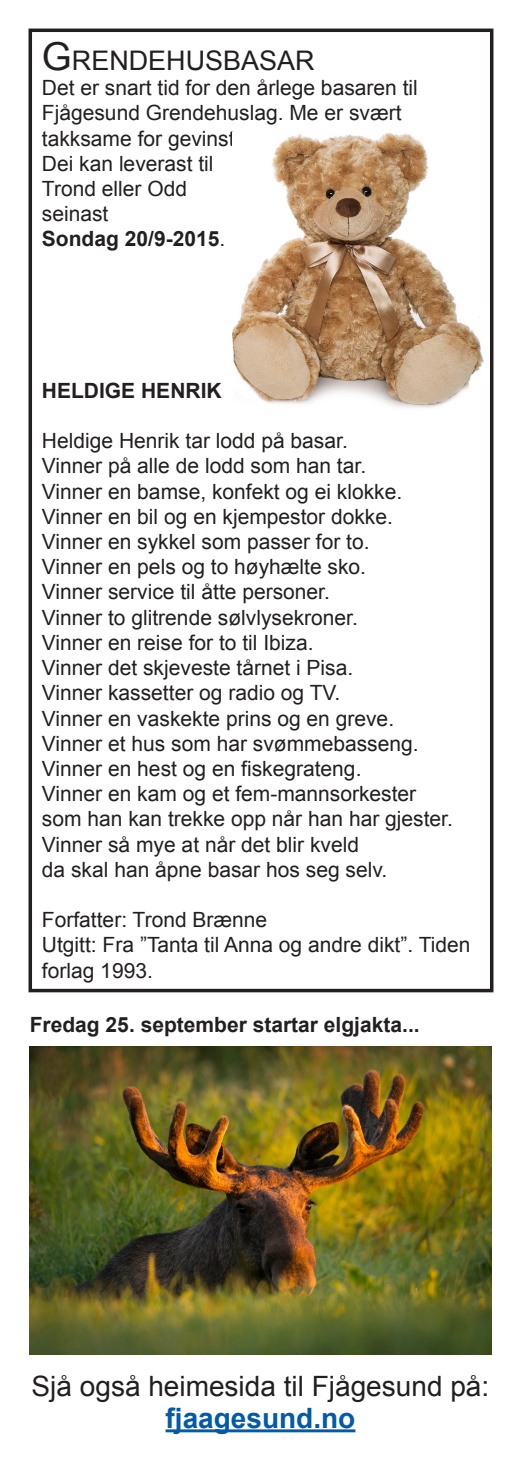
<style>
.page{position:relative;width:521px;height:1474px;background:#fff}
.page>*{position:absolute;margin:0;border:0;box-sizing:border-box;transform-origin:0 0}
.t1{font:28px "Arial";color:#231f20}
.t2{font:700 28px "Arial";color:#015aaa}
.Overskrift{font:26.95px "Arial";color:#231f20}
.Brødtekst{font:21px/25.2px "Arial";color:#231f20}
.Overskrift_2{font:700 21px "Arial";color:#231f20}
.Brødtekst-2{font:700 21px "Arial";color:#231f20}
.s1{font-size:38.5px}
.s2{font-weight:400}
</style>
<div class="page">
<hr style="left:166px;top:1429px;width:189px;height:3px;background:#015aaa">
<div style="left:29px;top:29px;width:464px;height:963px;border:4px solid #231f20"></div>
<img style="left:30px;top:1046px;width:461px;height:308px">
<img style="left:233px;top:132px;width:251px;height:276px">
<p class="Overskrift" style="left:42px;top:43px;width:274px"><span class="s1">G</span> rendeh usbasar</p>
<p class="Brødtekst" style="left:42px;top:75px;width:377px">Det er snart tid for den årlege basaren til<br>Fjågesund Grendehuslag. Me er svært takksame for gevinstar.</p>
<p class="Brødtekst" style="left:42px;top:151px;width:173px">Dei kan leverast til</p>
<p class="Brødtekst" style="left:42px;top:176px;width:147px">Trond eller Odd</p>
<p class="Brødtekst" style="left:42px;top:201px;width:68px">seinast</p>
<p class="Brødtekst-2" style="left:42px;top:225px;width:185px">Sondag 20/9-2015<span class="s2">.</span></p>
<p class="Overskrift_2" style="left:42px;top:376px;width:181px">HELDIGE HENRIK</p>
<p class="Brødtekst" style="left:42px;top:428px;width:307px">Heldige Henrik tar lodd på basar.</p>
<p class="Brødtekst" style="left:42px;top:453px;width:326px">Vinner på alle de lodd som han tar.</p>
<p class="Brødtekst" style="left:42px;top:479px;width:362px">Vinner en bamse, konfekt og ei klokke.</p>
<p class="Brødtekst" style="left:42px;top:504px;width:352px">Vinner en bil og en kjempestor dokke.</p>
<p class="Brødtekst" style="left:42px;top:529px;width:329px">Vinner en sykkel som passer for to.</p>
<p class="Brødtekst" style="left:42px;top:554px;width:326px">Vinner en pels og to høyhælte sko.</p>
<p class="Brødtekst" style="left:42px;top:579px;width:289px">Vinner service til åtte personer.</p>
<p class="Brødtekst" style="left:42px;top:605px;width:317px">Vinner to glitrende sølvlysekroner.</p>
<p class="Brødtekst" style="left:42px;top:630px;width:273px">Vinner en reise for to til Ibiza.</p>
<p class="Brødtekst" style="left:42px;top:655px;width:313px">Vinner det skjeveste tårnet i Pisa.</p>
<p class="Brødtekst" style="left:42px;top:680px;width:300px">Vinner kassetter og radio og TV.</p>
<p class="Brødtekst" style="left:42px;top:705px;width:354px">Vinner en vaskekte prins og en greve.</p>
<p class="Brødtekst" style="left:42px;top:731px;width:378px">Vinner et hus som har svømmebasseng.</p>
<p class="Brødtekst" style="left:42px;top:756px;width:321px">Vinner en hest og en fiskegrateng.</p>
<p class="Brødtekst" style="left:42px;top:781px;width:376px">Vinner en kam og et fem-mannsorkester</p>
<p class="Brødtekst" style="left:42px;top:806px;width:412px">som han kan trekke opp når han har gjester.</p>
<p class="Brødtekst" style="left:42px;top:831px;width:319px">Vinner så mye at når det blir kveld</p>
<p class="Brødtekst" style="left:42px;top:857px;width:347px">da skal han åpne basar hos seg selv.</p>
<p class="Brødtekst" style="left:42px;top:907px;width:227px">Forfatter: Trond Brænne</p>
<p class="Brødtekst" style="left:42px;top:932px;width:430px">Utgitt: Fra ”Tanta til Anna og andre dikt”. Tiden forlag 1993.</p>
<p class="Overskrift_2" style="left:30px;top:1011px;width:391px">Fredag 25. september startar elgjakta...</p>
<p class="t1" style="left:32px;top:1368px;width:459px">Sjå også heimesida til Fjågesund på:</p>
<p class="t2" style="left:166px;top:1399px;width:191px">fjaagesund.no</p>
</div>
